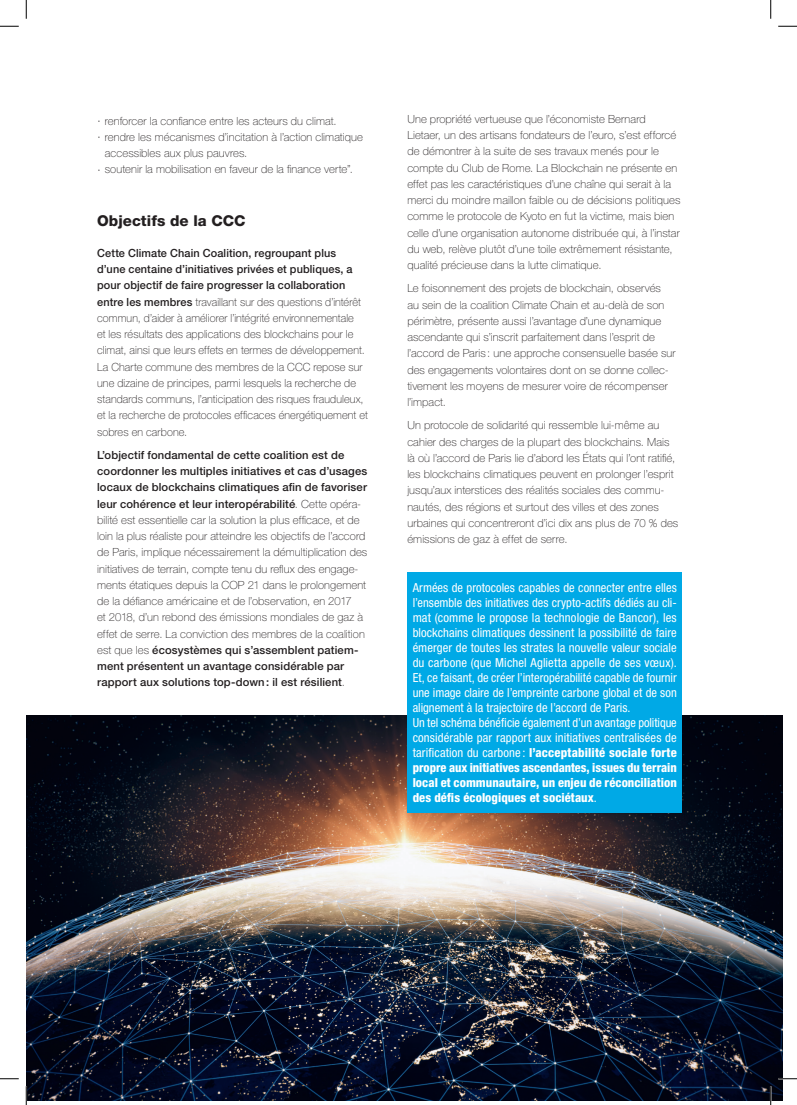
<style>
.page{position:relative;width:797px;height:1105px;background:#fff}
.page>*{position:absolute;margin:0;border:0;box-sizing:border-box;transform-origin:0 0}
.t1{font:800 15px "Helvetica Neue LT Pro";color:#231f20}
.t2{font:condensed 12.5px/15px "Helvetica Neue LT Pro";letter-spacing:.005em;color:#fff}
.t3{font:100 11.25px/16.2px "Helvetica Neue LT Pro";letter-spacing:.01em;color:#231f20}
.s1{font-weight:500}
.s2{font-weight:800}
</style>
<div class="page">
<img style="left:26px;top:715px;width:756px;height:385px">
<div style="left:407px;top:572px;width:275px;height:241px;background:#00a9e6"></div>
<svg style="left:0;top:25px;width:19px;height:2px"></svg>
<svg style="left:778px;top:25px;width:19px;height:2px"></svg>
<svg style="left:0;top:1078px;width:19px;height:1px"></svg>
<svg style="left:778px;top:1078px;width:19px;height:1px"></svg>
<svg style="left:25px;top:0;width:2px;height:19px"></svg>
<svg style="left:25px;top:1086px;width:2px;height:19px"></svg>
<svg style="left:770px;top:0;width:1px;height:19px"></svg>
<svg style="left:770px;top:1086px;width:1px;height:19px"></svg>
<p class="t3" style="left:97px;top:112px;width:241px"><sup>.</sup> renforcer la confiance entre les acteurs du climat.</p>
<p class="t3" style="left:97px;top:129px;width:267px"><sup>.</sup> rendre les mécanismes d’incitation à l’action climatique</p>
<p class="t3" style="left:105px;top:145px;width:144px">accessibles aux plus pauvres.</p>
<p class="t3" style="left:97px;top:161px;width:257px"><sup>.</sup> soutenir la mobilisation en faveur de la finance verte”.</p>
<h1 class="t1" style="left:97px;top:212px;width:150px">Objectifs de la CCC</h1>
<p class="t3" style="left:97px;top:245px;width:272px"><span class="s1">Cette Climate Chain Coalition, regroupant plus<br>d’une centaine d’initiatives privées et publiques, a pour objectif de faire progresser la collaboration entre les membres</span> travaillant sur des questions d’intérêt commun, d’aider à améliorer l’intégrité environnementale<br>et les résultats des applications des blockchains pour le climat, ainsi que leurs effets en termes de développement.<br>La Charte commune des membres de la CCC repose sur une dizaine de principes, parmi lesquels la recherche de standards communs, l’anticipation des risques frauduleux, et la recherche de protocoles efficaces énergétiquement et sobres en carbone.</p>
<p class="t3" style="left:97px;top:447px;width:272px"><span class="s1">L’objectif fondamental de cette coalition est de coordonner les multiples initiatives et cas d’usages locaux de blockchains climatiques afin de favoriser leur cohérence et leur interopérabilité</span>. Cette opéra&shy;bilité est essentielle car la solution la plus efficace, et de loin la plus réaliste pour atteindre les objectifs de l’accord de Paris, implique nécessairement la démultiplication des initiatives de terrain, compte tenu du reflux des engage&shy;ments étatiques depuis la COP 21 dans le prolongement de la défiance américaine et de l’observation, en 2017<br>et 2018, d’un rebond des émissions mondiales de gaz à effet de serre. La conviction des membres de la coalition est que les <span class="s1">écosystèmes qui s’assemblent patiem&shy;ment présentent un avantage considérable par rapport aux solutions top-down: il est résilient</span>.</p>
<p class="t3" style="left:407px;top:111px;width:274px">Une propriété vertueuse que l’économiste Bernard Lietaer, un des artisans fondateurs de l’euro, s’est efforcé de démontrer à la suite de ses travaux menés pour le compte du Club de Rome. La Blockchain ne présente en effet pas les caractéristiques d’une chaîne qui serait à la merci du moindre maillon faible ou de décisions politiques comme le protocole de Kyoto en fut la victime, mais bien celle d’une organisation autonome distribuée qui, à l’instar du web, relève plutôt d’une toile extrêmement résistante, qualité précieuse dans la lutte climatique.</p>
<p class="t3" style="left:407px;top:280px;width:270px">Le foisonnement des projets de blockchain, observés<br>au sein de la coalition Climate Chain et au-delà de son périmètre, présente aussi l’avantage d’une dynamique ascendante qui s’inscrit parfaitement dans l’esprit de l’accord de Paris : une approche consensuelle basée sur des engagements volontaires dont on se donne collec&shy;tivement les moyens de mesurer voire de récompenser l’impact.</p>
<p class="t3" style="left:407px;top:417px;width:272px">Un protocole de solidarité qui ressemble lui-même au cahier des charges de la plupart des blockchains. Mais là où l’accord de Paris lie d’abord les États qui l’ont ratifié, les blockchains climatiques peuvent en prolonger l’esprit jusqu’aux interstices des réalités sociales des commu&shy;nautés, des régions et surtout des villes et des zones urbaines qui concentreront d’ici dix ans plus de 70 % des émissions de gaz à effet de serre.</p>
<p class="t2" style="left:412px;top:580px;width:266px">Armées de protocoles capables de connecter entre elles l’ensemble des initiatives des crypto-actifs dédiés au cli&shy;mat (comme le propose la technologie de Bancor), les blockchains climatiques dessinent la possibilité de faire émerger de toutes les strates la nouvelle valeur sociale du carbone (que Michel Aglietta appelle de ses vœux).<br>Et, ce faisant, de créer l’interopérabilité capable de fournir une image claire de l’empreinte carbone global et de son alignement à la trajectoire de l’accord de Paris.<br>Un tel schéma bénéficie également d’un avantage politique considérable par rapport aux initiatives centralisées de tarification du carbone : <span class="s2">l’acceptabilité sociale forte propre aux initiatives ascendantes, issues du terrain local et communautaire, un enjeu de réconciliation des défis écologiques et sociétaux</span>.</p>
</div>
